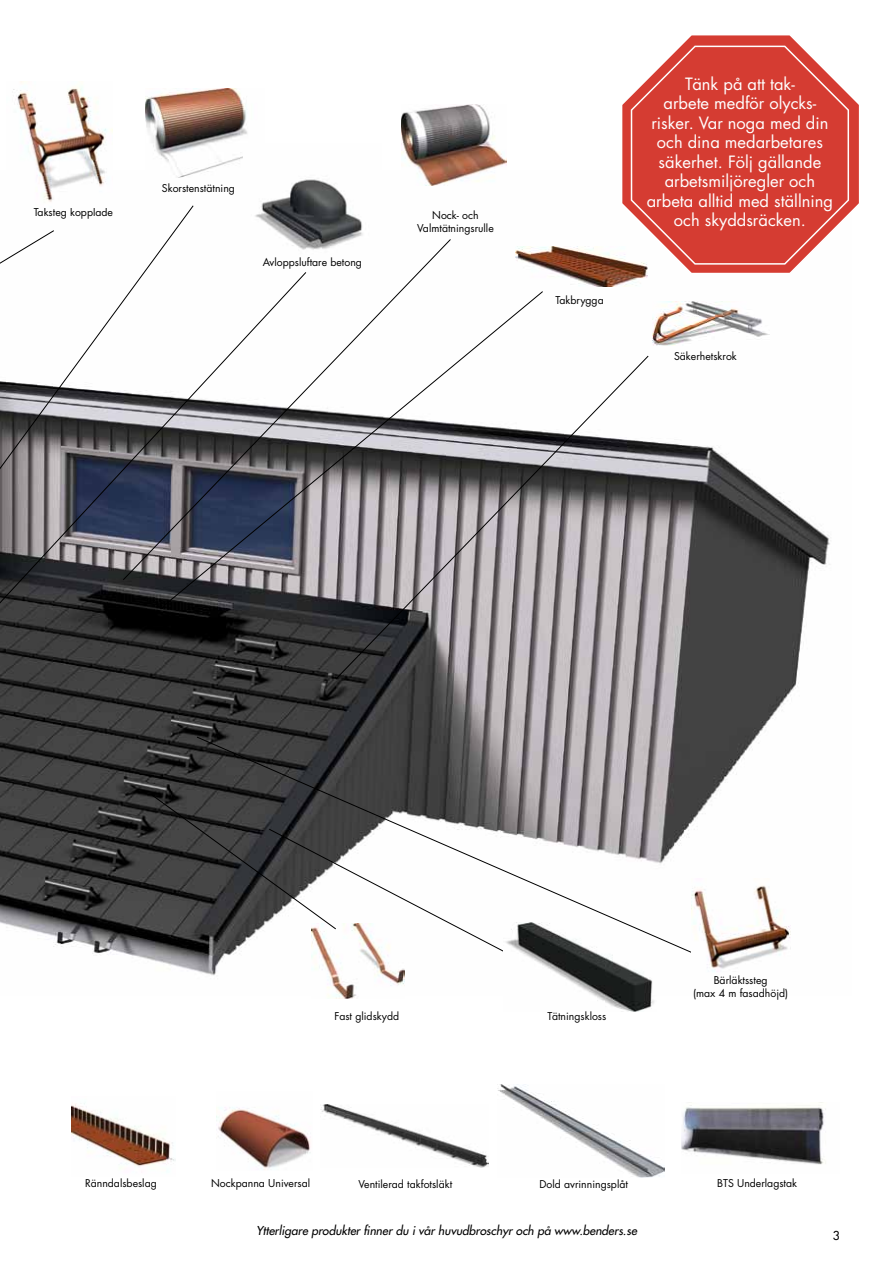
<style>
.page{position:relative;width:893px;height:1263px;background:#fff}
.page>*{position:absolute;margin:0;border:0;box-sizing:border-box;transform-origin:0 0}
.t1{font:16.5px/19.5px "Futura Std";color:#fff;text-align:center}
.t2{font:italic 500 12px "Futura Std";color:#000}
.t3{font:500 12px "Futura Std";color:#000}
.t4{font:10.5px/12.6px "Futura Std";color:#000;text-align:center}
</style>
<div class="page">
<img style="left:0;top:177px;width:830px;height:809px">
<img style="left:311px;top:966px;width:93px;height:32px">
<img style="left:145px;top:88px;width:103px;height:89px">
<img style="left:516px;top:247px;width:132px;height:39px">
<svg style="left:335px;top:355px;width:314px;height:325px"></svg>
<svg style="left:0;top:596px;width:307px;height:80px;background:#2a2b2b"></svg>
<svg style="left:0;top:205px;width:194px;height:391px"></svg>
<svg style="left:0;top:230px;width:55px;height:195px"></svg>
<img style="left:652px;top:301px;width:117px;height:44px">
<svg style="left:164px;top:291px;width:379px;height:315px"></svg>
<img style="left:320px;top:1104px;width:168px;height:64px">
<svg style="left:620px;top:35px;width:239px;height:240px"></svg>
<svg style="left:630px;top:44px;width:220px;height:221px;background:#da554d"></svg>
<svg style="left:122px;top:239px;width:329px;height:342px"></svg>
<svg style="left:152px;top:794px;width:351px;height:172px"></svg>
<img style="left:503px;top:954px;width:154px;height:57px">
<img style="left:498px;top:1085px;width:167px;height:92px">
<img style="left:401px;top:104px;width:105px;height:82px">
<img style="left:217px;top:1107px;width:94px;height:63px">
<img style="left:243px;top:144px;width:138px;height:113px">
<img style="left:681px;top:1102px;width:145px;height:63px">
<svg style="left:196px;top:736px;width:498px;height:218px"></svg>
<img style="left:691px;top:878px;width:100px;height:94px">
<img style="left:6px;top:82px;width:107px;height:126px">
<img style="left:71px;top:1103px;width:104px;height:69px">
<p class="t4" style="left:34px;top:206px;width:81px">Taksteg kopplade</p>
<p class="t4" style="left:162px;top:182px;width:75px">Skorstenstätning</p>
<p class="t4" style="left:263px;top:255px;width:101px">Avloppsluftare betong</p>
<p class="t4" style="left:417px;top:209px;width:78px">Nock- och<br>Valmtätningsrulle</p>
<p class="t4" style="left:555px;top:294px;width:50px">Takbrygga</p>
<h1 class="t1" style="left:647px;top:74px;width:188px">Tänk på att tak-<br>arbete medför olycks&shy;risker. Var noga med din och dina medarbetares säkerhet. Följ gällande arbetsmiljöregler och arbeta alltid med ställning och skyddsräcken.</h1>
<p class="t4" style="left:674px;top:350px;width:64px">Säkerhetskrok</p>
<p class="t4" style="left:334px;top:1010px;width:66px">Fast glidskydd</p>
<p class="t4" style="left:547px;top:1010px;width:60px">Tätningskloss</p>
<p class="t4" style="left:693px;top:974px;width:97px">Bärläktssteg<br>(max 4 m fasadhöjd)</p>
<p class="t4" style="left:85px;top:1176px;width:73px">Ränndalsbeslag</p>
<p class="t4" style="left:211px;top:1177px;width:101px">Nockpanna Universal</p>
<p class="t4" style="left:539px;top:1178px;width:90px">Dold avrinningsplåt</p>
<p class="t2" style="left:256px;top:1223px;width:382px">Ytterligare produkter finner du i vår huvudbroschyr och på www.benders.se</p>
<p class="t4" style="left:359px;top:1178px;width:95px">Ventilerad takfotsläkt</p>
<p class="t4" style="left:717px;top:1177px;width:81px">BTS Underlagstak</p>
<p class="t3" style="left:833px;top:1227px;width:8px">3</p>
</div>
